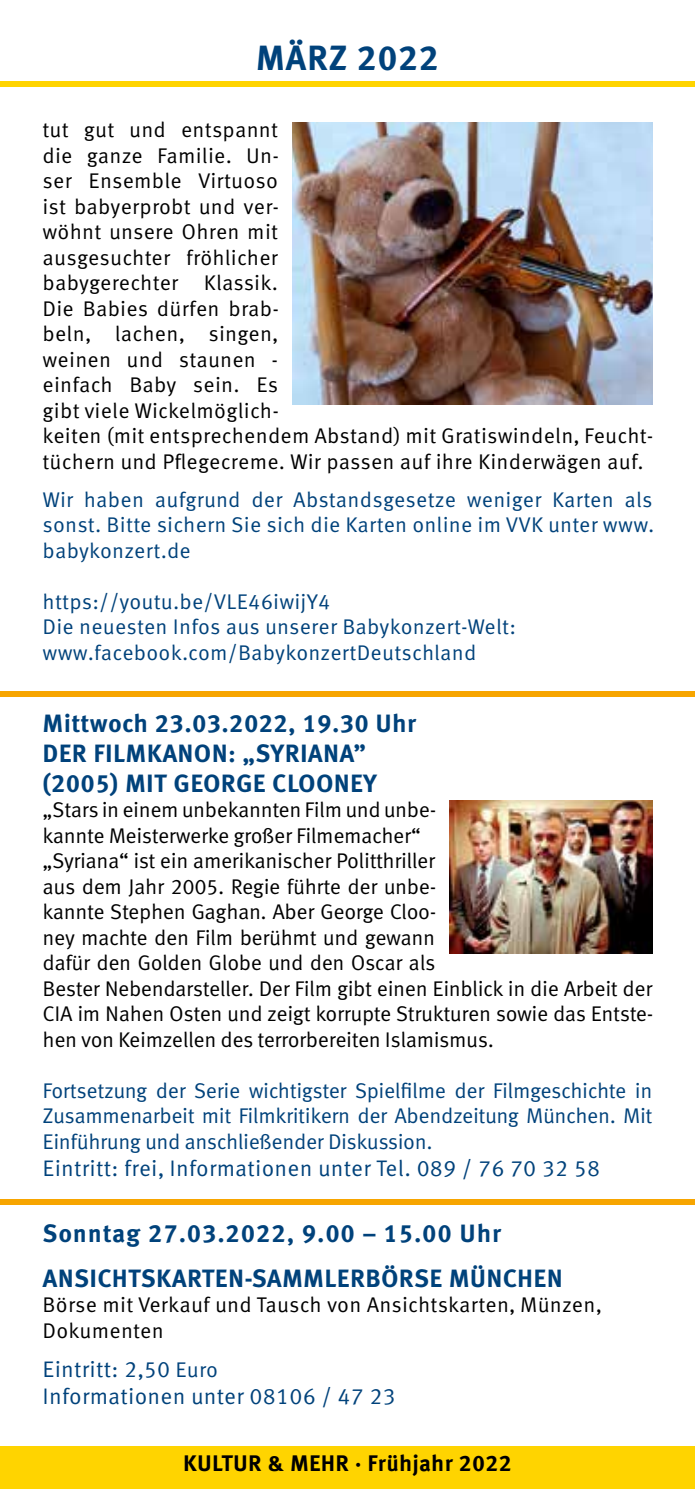
<style>
.page{position:relative;width:695px;height:1489px;background:#fff}
.page>*{position:absolute;margin:0;border:0;box-sizing:border-box;transform-origin:0 0}
.t1{font:700 35px "Meta Corr";letter-spacing:.01em;color:#00427b}
.t2{font:700 25px/30px "Meta Corr";letter-spacing:.01em;color:#00427b}
.t3{font:22.5px/27px "Meta Corr";letter-spacing:.01em;color:#00427b}
.t4{font:700 22.5px "Meta Corr";letter-spacing:.01em;color:#000}
.t5{font:21.25px/25.5px "Meta Corr";letter-spacing:-.02em;color:#000}
.t6{font:21.25px/25.5px "Meta Corr";letter-spacing:.01em;color:#000}
.t7{font:21.25px/25.5px "Meta Corr";letter-spacing:.005em;color:#00427b;text-align:justify}
.s1{font-size:21.25px}
</style>
<div class="page">
<div style="left:0;top:1446px;width:694px;height:42px;background:#ffd400"></div>
<div style="left:0;top:81px;width:694px;height:6px;background:#ffd400"></div>
<img style="left:449px;top:800px;width:203px;height:153px">
<img style="left:292px;top:123px;width:360px;height:281px">
<div style="left:0;top:691px;width:694px;height:5px;background:#f7a500"></div>
<div style="left:0;top:1198px;width:694px;height:6px;background:#f7a500"></div>
<h1 class="t1" style="left:256px;top:37px;width:185px">MÄRZ 2022</h1>
<p class="t6" style="left:43px;top:117px;width:612px">tut gut und entspannt<br>die ganze Familie. Un-<br>ser Ensemble Virtuoso<br>ist babyerprobt und ver-<br>wöhnt unsere Ohren mit<br>ausgesuchter fröhlicher<br>babygerechter Klassik.<br>Die Babies dürfen brab-<br>beln, lachen, singen,<br>weinen und staunen -<br>einfach Baby sein. Es<br>gibt viele Wickelmöglich-<br>keiten (mit entsprechendem Abstand) mit Gratiswindeln, Feucht&shy;tüchern und Pflegecreme. Wir passen auf ihre Kinderwägen auf.</p>
<p class="t7" style="left:43px;top:487px;width:613px">Wir haben aufgrund der Abstandsgesetze weniger Karten als sonst. Bitte sichern Sie sich die Karten online im VVK unter www. babykonzert.de</p>
<p class="t7" style="left:43px;top:589px;width:475px;text-align:left">https://youtu.be/VLE46iwijY4<br>Die neuesten Infos aus unserer Babykonzert-Welt: www.facebook.com/BabykonzertDeutschland</p>
<p class="t2" style="left:43px;top:708px;width:375px">Mittwoch 23.03.2022, 19.30 Uhr<br>DER FILMKANON: „SYRIANA” (2005) MIT GEORGE CLOONEY</p>
<p class="t5" style="left:43px;top:797px;width:612px">„Stars in einem unbekannten Film und unbe-<br>kannte Meisterwerke großer Filmemacher“<br>„Syriana“ ist ein amerikanischer Politthriller<br>aus dem Jahr 2005. Regie führte der unbe-<br>kannte Stephen Gaghan. Aber George Cloo-<br>ney machte den Film berühmt und gewann<br>dafür den Golden Globe und den Oscar als<br>Bester Nebendarsteller. Der Film gibt einen Einblick in die Arbeit der CIA im Nahen Osten und zeigt korrupte Strukturen sowie das Entste&shy;hen von Keimzellen des terrorbereiten Islamismus.</p>
<p class="t7" style="left:43px;top:1077px;width:611px">Fortsetzung der Serie wichtigster Spielfilme der Filmgeschichte in Zusammenarbeit mit Filmkritikern der Abendzeitung München. Mit Einführung und anschließender Diskussion.</p>
<p class="t3" style="left:43px;top:1154px;width:559px">Eintritt: frei, Informationen unter Tel. 089 / 76 70 32 58</p>
<p class="t2" style="left:43px;top:1210px;width:521px;line-height:45px">Sonntag 27.03.2022, 9.00 – 15.00 Uhr<br>ANSICHTSKARTEN-SAMMLERBÖRSE MÜNCHEN</p>
<p class="t6" style="left:43px;top:1292px;width:560px">Börse mit Verkauf und Tausch von Ansichtskarten, Münzen,<br>Dokumenten</p>
<p class="t3" style="left:43px;top:1355px;width:354px">Eintritt: 2,50 <span class="s1">Euro<br></span>Informationen unter 08106 / 47 23</p>
<p class="t4" style="left:183px;top:1449px;width:330px">KULTUR &amp; MEHR · Frühjahr 2022</p>
</div>
